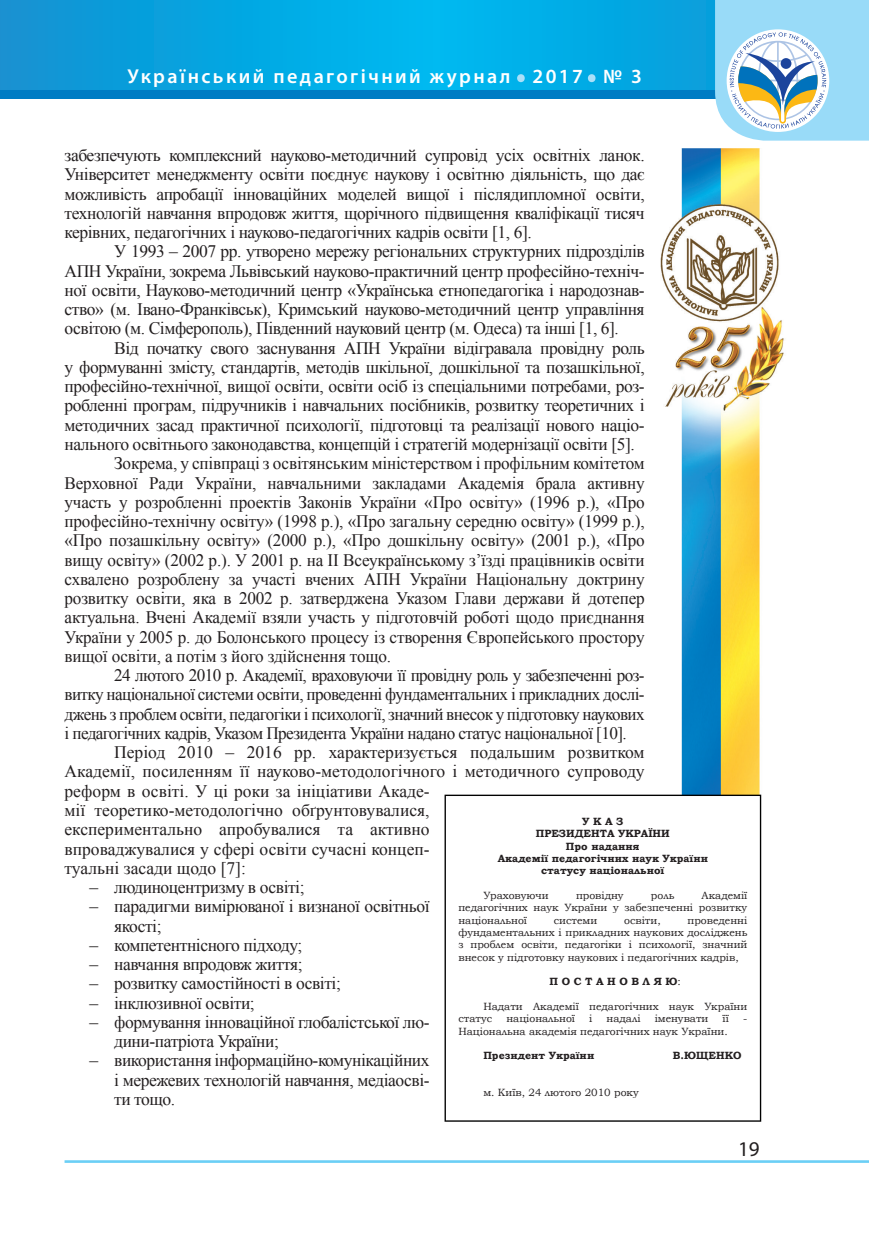
<style>
.page{position:relative;width:869px;height:1241px;background:#fff}
.page>*{position:absolute;margin:0;border:0;box-sizing:border-box;transform-origin:0 0}
.t1{font:600 50.4px "Myriad Pro";color:#aae0f9}
.t2{font:21px "Myriad Pro";color:#231f20}
.t3{font:600 20.12px "Myriad Pro";letter-spacing:.12em;color:#fff}
.t4{font:17.5px/19.2px "Times New Roman";letter-spacing:-.025em;color:#231f20;text-align:justify}
.t5{font:17.5px "Times New Roman";color:#231f20}
.t6{font:10.5px/12.2px "Bookman Old Style";color:#231f20;text-align:justify}
.t7{font:700 10.5px/12.2px "Bookman Old Style";color:#231f20;text-align:center}
.t8{font:700 10.5px "Bookman Old Style";letter-spacing:.34em;color:#231f20}
.s1{font-weight:400}
</style>
<div class="page">
<hr style="left:64px;top:1159px;width:804px;height:3px;background:#6bcff6">
<svg style="left:0;top:0;width:714px;height:90px;background:#04a7e2"></svg>
<div style="left:0;top:90px;width:868px;height:8px;background:#007cc4"></div>
<svg style="left:714px;top:0;width:154px;height:141px"></svg>
<img style="left:660px;top:149px;width:124px;height:645px">
<svg style="left:444px;top:794px;width:316px;height:327px"></svg>
<div style="left:455px;top:802px;width:294px;height:12px;background:#fff"></div>
<div style="left:455px;top:814px;width:294px;height:13px;background:#fff"></div>
<div style="left:455px;top:827px;width:294px;height:12px;background:#fff"></div>
<div style="left:455px;top:839px;width:294px;height:12px;background:#fff"></div>
<div style="left:455px;top:851px;width:294px;height:13px;background:#fff"></div>
<div style="left:455px;top:864px;width:294px;height:12px;background:#fff"></div>
<div style="left:455px;top:876px;width:294px;height:12px;background:#fff"></div>
<div style="left:455px;top:888px;width:294px;height:13px;background:#fff"></div>
<div style="left:455px;top:901px;width:294px;height:12px;background:#fff"></div>
<div style="left:455px;top:913px;width:294px;height:12px;background:#fff"></div>
<div style="left:455px;top:925px;width:294px;height:13px;background:#fff"></div>
<div style="left:455px;top:938px;width:294px;height:12px;background:#fff"></div>
<div style="left:455px;top:950px;width:294px;height:12px;background:#fff"></div>
<div style="left:455px;top:962px;width:294px;height:13px;background:#fff"></div>
<div style="left:455px;top:975px;width:294px;height:12px;background:#fff"></div>
<div style="left:455px;top:987px;width:294px;height:12px;background:#fff"></div>
<div style="left:455px;top:999px;width:294px;height:13px;background:#fff"></div>
<div style="left:455px;top:1012px;width:294px;height:12px;background:#fff"></div>
<div style="left:455px;top:1024px;width:294px;height:12px;background:#fff"></div>
<div style="left:455px;top:1036px;width:294px;height:13px;background:#fff"></div>
<div style="left:455px;top:1049px;width:294px;height:12px;background:#fff"></div>
<div style="left:455px;top:1061px;width:294px;height:12px;background:#fff"></div>
<div style="left:455px;top:1073px;width:294px;height:13px;background:#fff"></div>
<div style="left:455px;top:1086px;width:294px;height:12px;background:#fff"></div>
<div style="left:455px;top:1098px;width:294px;height:15px;background:#fff"></div>
<p class="t3" style="left:127px;top:64px;width:384px">Український педагогічний журнал</p>
<h1 class="t1" style="left:514px;top:33px;width:13px">.</h1>
<p class="t3" style="left:532px;top:64px;width:52px">2017</p>
<h1 class="t1" style="left:585px;top:33px;width:13px">.</h1>
<p class="t3" style="left:603px;top:64px;width:40px">№ 3</p>
<p class="t4" style="left:64px;top:145px;width:581px">забезпечують комплексний науково-методичний супровід усіх освітніх ланок.<br>Університет менеджменту освіти поєднує наукову і освітню діяльність, що дає можливість апробації інноваційних моделей вищої і післядипломної освіти, технологій навчання впродовж життя, щорічного підвищення кваліфікації тисяч керівних, педагогічних і науково-педагогічних кадрів освіти [1, 6].</p>
<p class="t4" style="left:64px;top:241px;width:581px;text-indent:50px">У 1993 – 2007 рр. утворено мережу регіональних структурних підрозділів АПН України, зокрема Львівський науково-практичний центр професійно-техніч&shy;ної освіти, Науково-методичний центр «Українська етнопедагогіка і народознав&shy;ство» (м. Івано-Франківськ), Кримський науково-методичний центр управління освітою (м. Сімферополь), Південний науковий центр (м. Одеса) та інші [1, 6].</p>
<p class="t4" style="left:114px;top:338px;width:531px">Від початку свого заснування АПН України відігравала провідну роль</p>
<p class="t4" style="left:64px;top:357px;width:581px">у формуванні змісту, стандартів, методів шкільної, дошкільної та позашкільної,</p>
<p class="t4" style="left:64px;top:376px;width:581px">професійно-технічної, вищої освіти, освіти осіб із спеціальними потребами, роз-</p>
<p class="t4" style="left:64px;top:395px;width:581px">робленні програм, підручників і навчальних посібників, розвитку теоретичних і</p>
<p class="t4" style="left:64px;top:415px;width:581px">методичних засад практичної психології, підготовці та реалізації нового націо-</p>
<p class="t4" style="left:64px;top:434px;width:571px">нального освітнього законодавства, концепцій і стратегій модернізації освіти [5].</p>
<p class="t4" style="left:114px;top:453px;width:532px">Зокрема, у співпраці з освітянським міністерством і профільним комітетом</p>
<p class="t4" style="left:64px;top:472px;width:581px">Верховної Ради України, навчальними закладами Академія брала активну</p>
<p class="t4" style="left:64px;top:492px;width:581px">участь у розробленні проектів Законів України «Про освіту» (1996 р.), «Про</p>
<p class="t4" style="left:64px;top:511px;width:581px">професійно-технічну освіту» (1998 р.), «Про загальну середню освіту» (1999 р.),</p>
<p class="t4" style="left:64px;top:530px;width:581px">«Про позашкільну освіту» (2000 р.), «Про дошкільну освіту» (2001 р.), «Про</p>
<p class="t4" style="left:64px;top:549px;width:581px">вищу освіту» (2002 р.). У 2001 р. на ІІ Всеукраїнському з’їзді працівників освіти</p>
<p class="t4" style="left:64px;top:569px;width:581px">схвалено розроблену за участі вчених АПН України Національну доктрину</p>
<p class="t4" style="left:64px;top:588px;width:581px">розвитку освіти, яка в 2002 р. затверджена Указом Глави держави й дотепер</p>
<p class="t4" style="left:64px;top:607px;width:581px">актуальна. Вчені Академії взяли участь у підготовчій роботі щодо приєднання</p>
<p class="t4" style="left:64px;top:626px;width:581px">України у 2005 р. до Болонського процесу із створення Європейського простору</p>
<p class="t4" style="left:64px;top:646px;width:328px">вищої освіти, а потім з його здійснення тощо.</p>
<p class="t4" style="left:114px;top:665px;width:531px">24 лютого 2010 р. Академії, враховуючи її провідну роль у забезпеченні роз-</p>
<p class="t4" style="left:64px;top:684px;width:581px">витку національної системи освіти, проведенні фундаментальних і прикладних дослі-</p>
<p class="t4" style="left:64px;top:703px;width:581px">джень з проблем освіти, педагогіки і психології, значний внесок у підготовку наукових</p>
<p class="t4" style="left:64px;top:723px;width:563px">і педагогічних кадрів, Указом Президента України надано статус національної [10].</p>
<p class="t5" style="left:114px;top:740px;width:531px">Період 2010 – 2016 рр. характеризується подальшим розвитком</p>
<p class="t5" style="left:64px;top:759px;width:581px">Академії, посиленням її науково-методологічного і методичного супроводу</p>
<p class="t5" style="left:64px;top:779px;width:366px">реформ в освіті. У ці роки за ініціативи Акаде-</p>
<p class="t5" style="left:64px;top:798px;width:366px">мії теоретико-методологічно обґрунтовувалися,</p>
<p class="t5" style="left:64px;top:817px;width:366px">експериментально апробувалися та активно</p>
<p class="t5" style="left:64px;top:836px;width:366px">впроваджувалися у сфері освіти сучасні концеп-</p>
<p class="t5" style="left:64px;top:856px;width:183px">туальні засади щодо [7]:</p>
<p class="t4" style="left:89px;top:877px;width:217px">– людиноцентризму в освіті;</p>
<p class="t4" style="left:114px;top:896px;width:317px;text-indent:-25px">– парадигми вимірюваної і визнаної освітньої якості;</p>
<p class="t4" style="left:89px;top:934px;width:214px">– компетентнісного підходу;</p>
<p class="t4" style="left:89px;top:954px;width:215px">– навчання впродовж життя;</p>
<p class="t4" style="left:89px;top:973px;width:253px">– розвитку самостійності в освіті;</p>
<p class="t4" style="left:89px;top:992px;width:167px">– інклюзивної освіти;</p>
<p class="t4" style="left:114px;top:1011px;width:317px;text-indent:-25px">– формування інноваційної глобалістської лю&shy;дини-патріота України;</p>
<p class="t4" style="left:114px;top:1050px;width:317px;text-indent:-25px">– використання інформаційно-комунікаційних і мережевих технологій навчання, медіаосві&shy;ти тощо.</p>
<p class="t7" style="left:497px;top:815px;width:212px">УКАЗ<br>ПРЕЗИДЕНТА УКРАЇНИ<br>Про надання<br>Академії педагогічних наук України статусу національної</p>
<p class="t6" style="left:483px;top:889px;width:67px">Ураховуючи</p>
<p class="t6" style="left:575px;top:889px;width:49px">провідну</p>
<p class="t6" style="left:650px;top:889px;width:25px">роль</p>
<p class="t6" style="left:458px;top:889px;width:290px;text-indent:243px">Академії педагогічних наук України у забезпеченні розвитку національної</p>
<p class="t6" style="left:458px;top:913px;width:290px;text-indent:229px">проведенні фундаментальних і прикладних наукових досліджень з проблем освіти, педагогіки і психології, значний внесок у підготовку наукових і педагогічних кадрів,</p>
<p class="t8" style="left:549px;top:973px;width:133px">ПОСТАНОВЛЯЮ<span class="s1">:</span></p>
<p class="t6" style="left:458px;top:1000px;width:290px;text-indent:25px">Надати Академії педагогічних наук України статус</p>
<p class="t6" style="left:553px;top:913px;width:45px">системи</p>
<p class="t6" style="left:624px;top:913px;width:38px">освіти,</p>
<p class="t6" style="left:506px;top:1012px;width:70px">національної</p>
<p class="t6" style="left:589px;top:1012px;width:5px">і</p>
<p class="t6" style="left:606px;top:1012px;width:35px">надалі</p>
<p class="t6" style="left:654px;top:1012px;width:55px">іменувати</p>
<p class="t6" style="left:722px;top:1012px;width:8px">її</p>
<p class="t6" style="left:742px;top:1012px;width:6px">-</p>
<p class="t6" style="left:458px;top:1024px;width:271px">Національна академія педагогічних наук України.</p>
<p class="t7" style="left:483px;top:1049px;width:112px">Президент України</p>
<p class="t7" style="left:672px;top:1049px;width:70px">В.ЮЩЕНКО</p>
<p class="t6" style="left:483px;top:1086px;width:157px">м. Київ, 24 лютого 2010 року</p>
<p class="t2" style="left:737px;top:1135px;width:23px">19</p>
</div>
